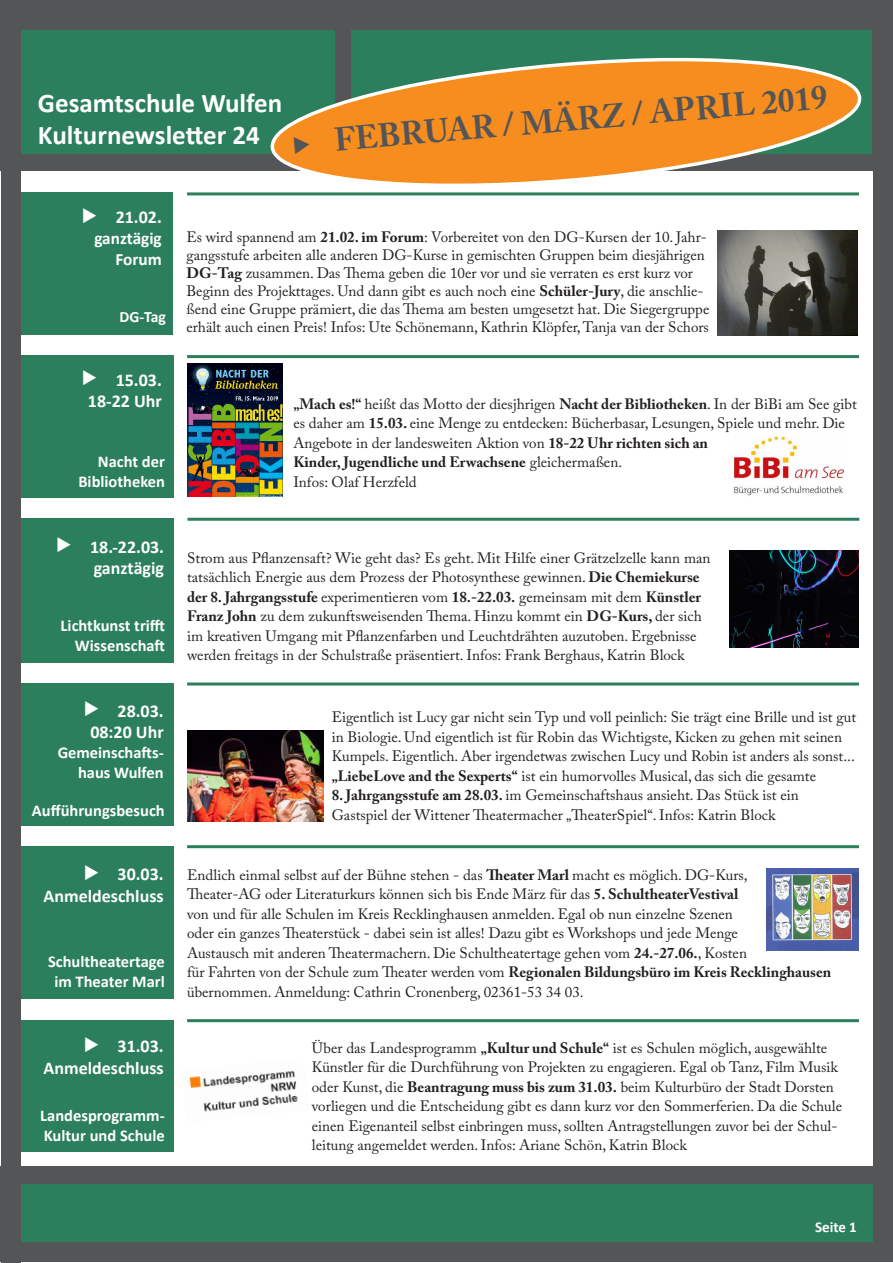
<style>
.page{position:relative;width:893px;height:1263px;background:#fff}
.page>*{position:absolute;margin:0;border:0;box-sizing:border-box;transform-origin:0 0}
.t1{font:700 33px "Adobe Caslon Pro";color:#545557}
.t2{font:700 27px "Calibri";color:#fff}
.t3{font:700 18px "Calibri";color:#fff}
.t4{font:700 17.25px "Calibri";color:#fff}
.t5{font:700 16.5px/19.8px "Calibri";color:#fff}
.t6{font:700 15.75px "Calibri";color:#fff}
.t7{font:15px/19.5px "Adobe Caslon Pro";color:#231f20}
.t8{font:700 15px "Calibri";color:#fff}
.s1{font-weight:700}
</style>
<div class="page">
<div style="left:1px;top:0;width:891px;height:170px;background:#545557"></div>
<div style="left:21px;top:31px;width:313px;height:123px;background:#2b7f5d"></div>
<div style="left:351px;top:31px;width:521px;height:123px;background:#2b7f5d"></div>
<div style="left:1px;top:1166px;width:891px;height:96px;background:#545557"></div>
<div style="left:21px;top:1184px;width:852px;height:58px;background:#2b7f5d"></div>
<div style="left:874px;top:0;width:19px;height:1261px;background:#545557"></div>
<svg style="left:270px;top:51px;width:592px;height:133px"></svg>
<div style="left:20px;top:192px;width:153px;height:143px;background:#2b7f5d"></div>
<hr style="left:187px;top:192px;width:672px;height:3px;background:#2b7f5d">
<div style="left:20px;top:683px;width:153px;height:143px;background:#2b7f5d"></div>
<hr style="left:187px;top:682px;width:672px;height:3px;background:#2b7f5d">
<img style="left:187px;top:730px;width:137px;height:92px">
<div style="left:20px;top:355px;width:153px;height:142px;background:#2b7f5d"></div>
<img style="left:734px;top:435px;width:110px;height:61px">
<hr style="left:187px;top:355px;width:672px;height:3px;background:#2b7f5d">
<img style="left:187px;top:364px;width:95px;height:133px">
<div style="left:20px;top:846px;width:153px;height:152px;background:#2b7f5d"></div>
<hr style="left:187px;top:845px;width:672px;height:3px;background:#2b7f5d">
<img style="left:767px;top:868px;width:92px;height:83px">
<div style="left:20px;top:1020px;width:153px;height:132px;background:#2b7f5d"></div>
<hr style="left:187px;top:1019px;width:672px;height:3px;background:#2b7f5d">
<img style="left:189px;top:1071px;width:109px;height:41px">
<div style="left:21px;top:518px;width:153px;height:145px;background:#2b7f5d"></div>
<hr style="left:187px;top:518px;width:672px;height:3px;background:#2b7f5d">
<img style="left:729px;top:550px;width:129px;height:97px">
<img style="left:717px;top:231px;width:141px;height:104px">
<div style="left:1px;top:3px;width:20px;height:1260px;background:#545557"></div>
<p class="t2" style="left:38px;top:84px;width:246px">Gesamtschule Wulfen</p>
<p class="t2" style="left:38px;top:116px;width:223px">Kulturnewsletter 24</p>
<p class="t1" style="left:291px;top:124px;width:538px;rotate:-5deg">◆ FEBRUAR / MÄRZ / APRIL 2019</p>
<p class="t3" style="left:82px;top:205px;width:81px">◆ 21.02.</p>
<p class="t4" style="left:94px;top:226px;width:69px">ganztägig</p>
<p class="t4" style="left:115px;top:247px;width:48px">Forum</p>
<p class="t6" style="left:119px;top:306px;width:48px">DG-Tag</p>
<p class="t3" style="left:82px;top:367px;width:81px">◆ 15.03.</p>
<p class="t3" style="left:88px;top:389px;width:75px">18-22 Uhr</p>
<p class="t5" style="left:98px;top:452px;width:69px">Nacht der</p>
<p class="t5" style="left:78px;top:471px;width:88px">Bibliotheken</p>
<p class="t3" style="left:56px;top:534px;width:109px">◆ 18.-22.03.</p>
<p class="t3" style="left:94px;top:556px;width:72px">ganztägig</p>
<p class="t5" style="left:61px;top:616px;width:106px">Lichtkunst trifft</p>
<p class="t5" style="left:75px;top:636px;width:92px">Wissenschaft</p>
<p class="t3" style="left:84px;top:698px;width:81px">◆ 28.03.</p>
<p class="t3" style="left:90px;top:719px;width:75px">08:20 Uhr</p>
<p class="t5" style="left:58px;top:742px;width:107px">Gemeinschafts-</p>
<p class="t5" style="left:78px;top:762px;width:87px">haus Wulfen</p>
<p class="t5" style="left:32px;top:801px;width:134px">Aufführungsbesuch</p>
<p class="t3" style="left:84px;top:861px;width:81px">◆ 30.03.</p>
<p class="t3" style="left:43px;top:883px;width:122px">Anmeldeschluss</p>
<p class="t5" style="left:48px;top:952px;width:118px">Schultheatertage</p>
<p class="t5" style="left:54px;top:972px;width:112px">im Theater Marl</p>
<p class="t3" style="left:84px;top:1033px;width:81px">◆ 31.03.</p>
<p class="t3" style="left:43px;top:1055px;width:122px">Anmeldeschluss</p>
<p class="t5" style="left:40px;top:1105px;width:126px">Landesprogramm-<br>Kultur und Schule</p>
<p class="t7" style="left:186px;top:228px;width:524px;line-height:18px">Es wird spannend am <span class="s1">21.02. im Forum</span>: Vorbereitet von den DG-Kursen der 10. Jahr&shy;gangsstufe arbeiten alle anderen DG-Kurse in gemischten Gruppen beim diesjährigen <span class="s1">DG-Tag</span> zusammen. Das Thema geben die 10er vor und sie verraten es erst kurz vor Beginn des Projekttages. Und dann gibt es auch noch eine <span class="s1">Schüler-Jury</span>, die anschlie&shy;ßend eine Gruppe prämiert, die das Thema am besten umgesetzt hat. Die Siegergruppe erhält auch einen Preis! Infos: Ute Schönemann, Kathrin Klöpfer, Tanja van der Schors</p>
<p class="t7" style="left:293px;top:394px;width:565px"><span class="s1">„Mach es!“</span> heißt das Motto der diesjhrigen <span class="s1">Nacht der Bibliotheken</span>. In der BiBi am See gibt es daher am <span class="s1">15.03.</span> eine Menge zu entdecken: Bücherbasar, Lesungen, Spiele und mehr. Die Angebote in der landesweiten Aktion von <span class="s1">18-22 Uhr richten sich an<br>Kinder, Jugendliche und Erwachsene</span> gleichermaßen.</p>
<p class="t7" style="left:293px;top:472px;width:125px">Infos: Olaf Herzfeld</p>
<p class="t7" style="left:187px;top:548px;width:525px">Strom aus Pflanzensaft? Wie geht das? Es geht. Mit Hilfe einer Grätzelzelle kann man tatsächlich Energie aus dem Prozess der Photosynthese gewinnen. <span class="s1">Die Chemiekurse</span></p>
<p class="t7" style="left:187px;top:587px;width:516px"><span class="s1">der 8. Jahrgangsstufe</span> experimentieren vom <span class="s1">18.-22.03.</span> gemeinsam mit dem <span class="s1">Künstler Franz John</span> zu dem zukunftsweisenden Thema. Hinzu kommt ein <span class="s1">DG-Kurs,</span> der sich im kreativen Umgang mit Pflanzenfarben und Leuchtdrähten auzutoben. Ergebnisse werden freitags in der Schulstraße präsentiert. Infos: Frank Berghaus, Katrin Block</p>
<p class="t7" style="left:332px;top:707px;width:526px">Eigentlich ist Lucy gar nicht sein Typ und voll peinlich: Sie trägt eine Brille und ist gut in Biologie. Und eigentlich ist für Robin das Wichtigste, Kicken zu gehen mit seinen Kumpels. Eigentlich. Aber irgendetwas zwischen Lucy und Robin ist anders als sonst... <span class="s1">„LiebeLove and the Sexperts“</span> ist ein humorvolles Musical, das sich die gesamte</p>
<p class="t7" style="left:332px;top:785px;width:469px"><span class="s1">8. Jahrgangsstufe am 28.03.</span> im Gemeinschaftshaus ansieht. Das Stück ist ein</p>
<p class="t7" style="left:332px;top:805px;width:445px">Gastspiel der Wittener Theatermacher „TheaterSpiel“. Infos: Katrin Block</p>
<p class="t7" style="left:187px;top:865px;width:646px">Endlich einmal selbst auf der Bühne stehen - das <span class="s1">Theater Marl</span> macht es möglich. DG-Kurs,<br>Theater-AG oder Literaturkurs können sich bis Ende März für das <span class="s1">5. SchultheaterVestival<br></span>von und für alle Schulen im Kreis Recklinghausen anmelden. Egal ob nun einzelne Szenen<br>oder ein ganzes Theaterstück - dabei sein ist alles! Dazu gibt es Workshops und jede Menge<br>Austausch mit anderen Theatermachern. Die Schultheatertage gehen vom <span class="s1">24.-27.06.</span>, Kosten<br>für Fahrten von der Schule zum Theater werden vom <span class="s1">Regionalen Bildungsbüro im Kreis Recklinghausen </span>übernommen. Anmeldung: Cathrin Cronenberg, 02361-53 34 03.</p>
<p class="t7" style="left:312px;top:1037px;width:532px">Über das Landesprogramm <span class="s1">„Kultur und Schule“</span> ist es Schulen möglich, ausgewählte Künstler für die Durchführung von Projekten zu engagieren. Egal ob Tanz, Film Musik oder Kunst, die <span class="s1">Beantragung muss bis zum 31.03.</span> beim Kulturbüro der Stadt Dorsten vorliegen und die Entscheidung gibt es dann kurz vor den Sommerferien. Da die Schule einen Eigenanteil selbst einbringen muss, sollten Antragstellungen zuvor bei der Schul-</p>
<p class="t7" style="left:312px;top:1135px;width:377px">leitung angemeldet werden. Infos: Ariane Schön, Katrin Block</p>
<p class="t8" style="left:815px;top:1216px;width:43px">Seite 1</p>
</div>
